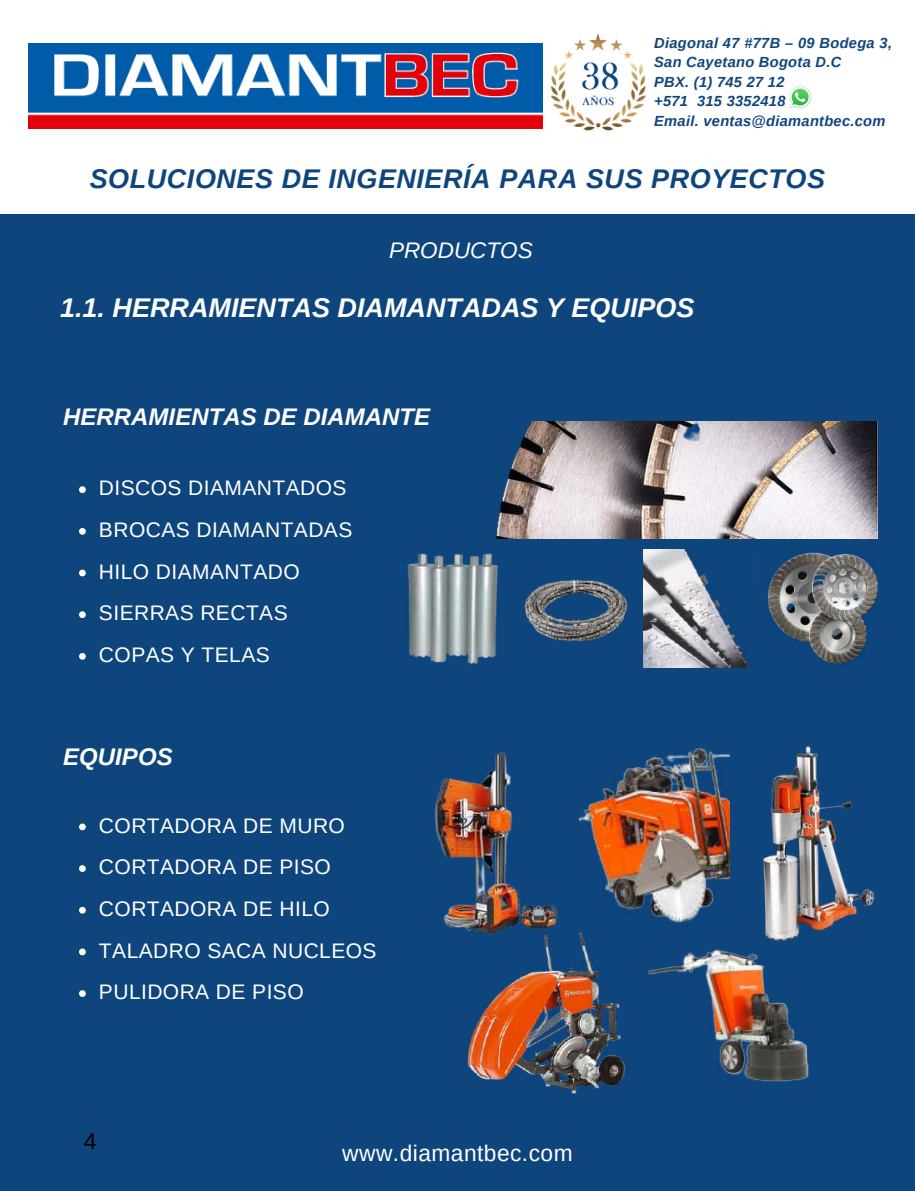
<style>
.page{position:relative;width:915px;height:1191px;background:#fff}
.page>*{position:absolute;margin:0;border:0;box-sizing:border-box;transform-origin:0 0}
.t1{font:italic 700 27px "Arimo";letter-spacing:.02em;color:#0e457d}
.t2{font:italic 700 27px "Arimo";color:#fff}
.t3{font:italic 700 24px "Arimo";color:#fff}
.t4{font:22.8px "Arimo";letter-spacing:.02em;color:#fff}
.t5{font:22.8px "Arimo";color:#000}
.t6{font:italic 22.5px "Arimo";color:#fff}
.t7{font:21px/41.7px "Arimo";letter-spacing:.02em;color:#fff}
.t8{font:italic 700 14.7px/19.5px "Arimo";letter-spacing:.02em;color:#0e457d}
</style>
<div class="page">
<div style="left:0;top:0;width:915px;height:1190px;background:#0e457d"></div>
<img style="left:434px;top:752px;width:124px;height:177px">
<img style="left:579px;top:748px;width:150px;height:175px">
<img style="left:763px;top:746px;width:112px;height:185px">
<img style="left:467px;top:929px;width:158px;height:165px">
<img style="left:648px;top:929px;width:167px;height:153px">
<img style="left:767px;top:552px;width:110px;height:113px">
<img style="left:643px;top:550px;width:107px;height:117px">
<img style="left:524px;top:579px;width:104px;height:63px">
<img style="left:408px;top:553px;width:90px;height:112px">
<img style="left:496px;top:421px;width:381px;height:117px">
<div style="left:0;top:0;width:915px;height:213px;background:#fff"></div>
<svg style="left:79px;top:486px;width:7px;height:7px"></svg>
<svg style="left:79px;top:528px;width:7px;height:6px"></svg>
<svg style="left:79px;top:569px;width:7px;height:7px"></svg>
<svg style="left:79px;top:611px;width:7px;height:7px"></svg>
<svg style="left:79px;top:653px;width:7px;height:6px"></svg>
<svg style="left:79px;top:823px;width:7px;height:7px"></svg>
<svg style="left:79px;top:865px;width:7px;height:6px"></svg>
<svg style="left:79px;top:906px;width:7px;height:7px"></svg>
<svg style="left:79px;top:948px;width:7px;height:7px"></svg>
<svg style="left:79px;top:990px;width:7px;height:6px"></svg>
<img style="left:29px;top:43px;width:512px;height:86px">
<img style="left:541px;top:33px;width:105px;height:98px">
<img style="left:789px;top:86px;width:22px;height:22px">
<svg style="left:790px;top:87px;width:20px;height:20px"></svg>
<p class="t8" style="left:654px;top:33px;width:239px">Diagonal 47 #77B – 09 Bodega 3,<br>San Cayetano Bogota D.C<br>PBX. (1) 745 27 12<br>+571 315 3352418<br>Email. ventas@diamantbec.com</p>
<p class="t1" style="left:90px;top:164px;width:737px">SOLUCIONES DE INGENIERÍA PARA SUS PROYECTOS</p>
<p class="t6" style="left:389px;top:237px;width:145px">PRODUCTOS</p>
<p class="t2" style="left:60px;top:292px;width:636px">1.1. HERRAMIENTAS DIAMANTADAS Y EQUIPOS</p>
<p class="t3" style="left:63px;top:403px;width:368px">HERRAMIENTAS DE DIAMANTE</p>
<p class="t7" style="left:99px;top:467px;width:255px">DISCOS DIAMANTADOS<br>BROCAS DIAMANTADAS<br>HILO DIAMANTADO<br>SIERRAS RECTAS<br>COPAS Y TELAS</p>
<p class="t3" style="left:63px;top:743px;width:111px">EQUIPOS</p>
<p class="t7" style="left:99px;top:804px;width:279px">CORTADORA DE MURO<br>CORTADORA DE PISO<br>CORTADORA DE HILO<br>TALADRO SACA NUCLEOS<br>PULIDORA DE PISO</p>
<p class="t5" style="left:84px;top:1127px;width:14px">4</p>
<p class="t4" style="left:342px;top:1140px;width:232px">www.diamantbec.com</p>
</div>
